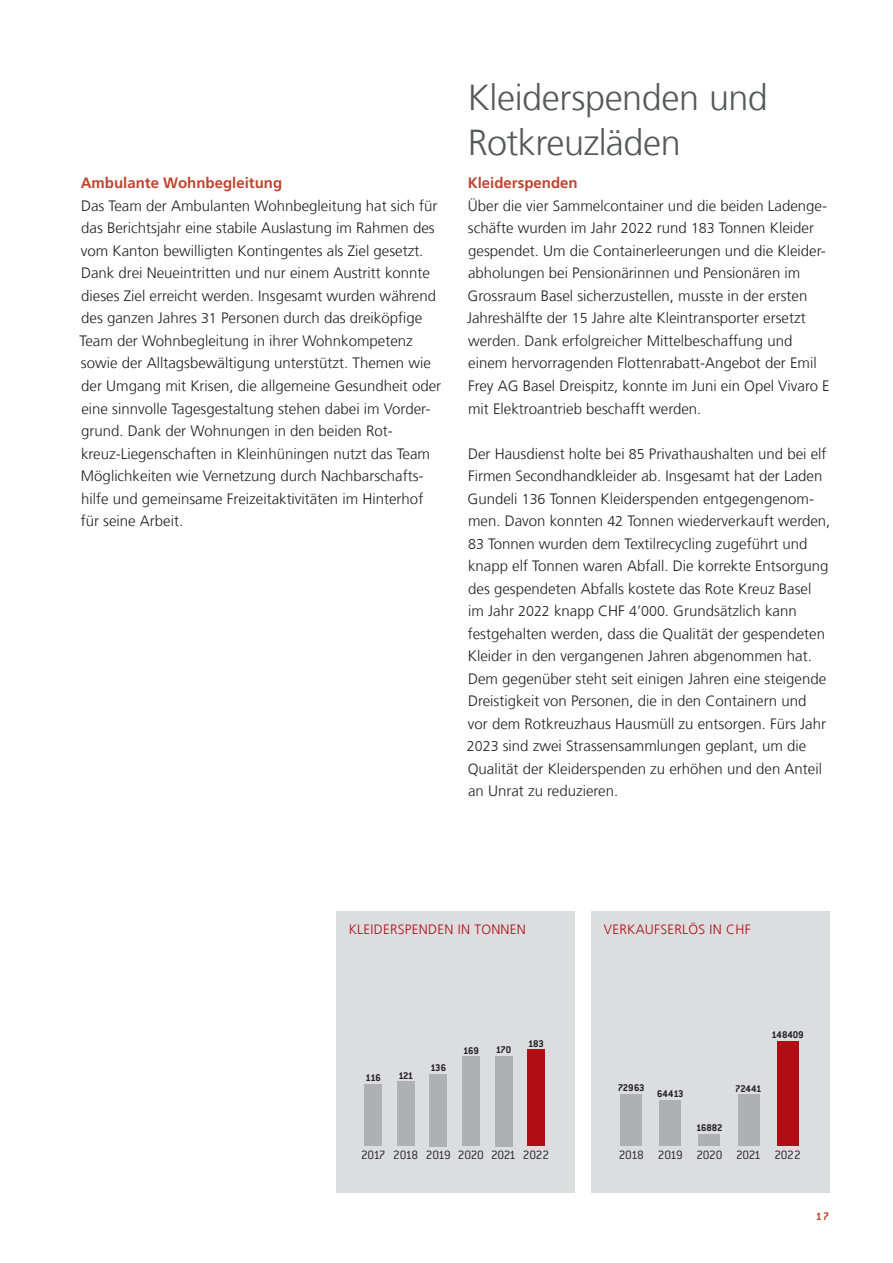
<style>
.page{position:relative;width:893px;height:1263px;background:#fff}
.page>*{position:absolute;margin:0;border:0;box-sizing:border-box;transform-origin:0 0}
.t1{font:300 36px/45px "Frutiger LT Com";letter-spacing:-.015em;color:#57585a}
.t2{font:300 15px/22.5px "Frutiger LT Com";color:#231f20}
.t3{font:700 15px "Frutiger LT Com";color:#bf4530}
.t4{font:300 13.5px "Frutiger LT Com";letter-spacing:.02em;color:#b00d15}
.t5{font:300 13.2px "Conduit ITC Std";letter-spacing:-.03em;color:#231f20}
.t6{font:700 12px "Conduit ITC Std";color:#bf4530}
.t7{font:700 10.8px "Conduit ITC Std";letter-spacing:-.025em;color:#231f20}
.s1{font-size:14.25px}
</style>
<div class="page">
<div style="left:336px;top:911px;width:238px;height:281px;background:#dcdddf"></div>
<div style="left:364px;top:1084px;width:18px;height:62px;background:#afb0b4"></div>
<div style="left:397px;top:1082px;width:18px;height:64px;background:#afb0b4"></div>
<div style="left:430px;top:1074px;width:17px;height:72px;background:#afb0b4"></div>
<div style="left:462px;top:1056px;width:18px;height:90px;background:#afb0b4"></div>
<div style="left:495px;top:1056px;width:17px;height:90px;background:#afb0b4"></div>
<div style="left:527px;top:1049px;width:18px;height:97px;background:#b00d15"></div>
<div style="left:591px;top:911px;width:238px;height:281px;background:#dcdddf"></div>
<div style="left:621px;top:1094px;width:21px;height:52px;background:#afb0b4"></div>
<div style="left:660px;top:1100px;width:21px;height:46px;background:#afb0b4"></div>
<div style="left:699px;top:1134px;width:21px;height:12px;background:#afb0b4"></div>
<div style="left:738px;top:1095px;width:21px;height:51px;background:#afb0b4"></div>
<div style="left:777px;top:1041px;width:21px;height:105px;background:#b00d15"></div>
<p class="t3" style="left:81px;top:174px;width:203px">Ambulante Wohnbegleitung</p>
<p class="t2" style="left:80px;top:195px;width:363px">Das Team der Ambulanten Wohnbegleitung hat sich für das Berichtsjahr eine stabile Auslastung im Rahmen des vom Kanton bewilligten Kontingentes als Ziel gesetzt.<br>Dank drei Neueintritten und nur einem Austritt konnte dieses Ziel erreicht werden. Insgesamt wurden während des ganzen Jahres <span class="s1">31</span> Personen durch das dreiköpfige Team der Wohnbegleitung in ihrer Wohnkompetenz sowie der Alltagsbewältigung unterstützt. Themen wie der Umgang mit Krisen, die allgemeine Gesundheit oder eine sinnvolle Tagesgestaltung stehen dabei im Vorder&shy;grund. Dank der Wohnungen in den beiden Rot&shy;kreuz-Liegenschaften in Kleinhüningen nutzt das Team Möglichkeiten wie Vernetzung durch Nachbarschafts&shy;hilfe und gemeinsame Freizeitaktivitäten im Hinterhof für seine Arbeit.</p>
<h1 class="t1" style="left:468px;top:75px;width:302px">Kleiderspenden und<br>Rotkreuzläden</h1>
<p class="t3" style="left:468px;top:174px;width:112px">Kleiderspenden</p>
<p class="t2" style="left:467px;top:195px;width:364px">Über die vier Sammelcontainer und die beiden Ladenge&shy;schäfte wurden im Jahr <span class="s1">2022</span> rund <span class="s1">183</span> Tonnen Kleider gespendet. Um die Containerleerungen und die Kleider&shy;abholungen bei Pensionärinnen und Pensionären im Grossraum Basel sicherzustellen, musste in der ersten Jahreshälfte der <span class="s1">15</span> Jahre alte Kleintransporter ersetzt werden. Dank erfolgreicher Mittelbeschaffung und einem hervorragenden Flottenrabatt-Angebot der Emil Frey AG Basel Dreispitz, konnte im Juni ein Opel Vivaro E mit Elektroantrieb beschafft werden.</p>
<p class="t2" style="left:467px;top:442px;width:365px">Der Hausdienst holte bei <span class="s1">85</span> Privathaushalten und bei elf Firmen Secondhandkleider ab. Insgesamt hat der Laden Gundeli <span class="s1">136</span> Tonnen Kleiderspenden entgegengenom&shy;men. Davon konnten <span class="s1">42</span> Tonnen wiederverkauft werden, <span class="s1">83</span> Tonnen wurden dem Textilrecycling zugeführt und knapp elf Tonnen waren Abfall. Die korrekte Entsorgung des gespendeten Abfalls kostete das Rote Kreuz Basel<br>im Jahr <span class="s1">2022</span> knapp CHF <span class="s1">4</span>’<span class="s1">000</span>. Grundsätzlich kann festgehalten werden, dass die Qualität der gespendeten Kleider in den vergangenen Jahren abgenommen hat.<br>Dem gegenüber steht seit einigen Jahren eine steigende Dreistigkeit von Personen, die in den Containern und<br>vor dem Rotkreuzhaus Hausmüll zu entsorgen. Fürs Jahr <span class="s1">2023</span> sind zwei Strassensammlungen geplant, um die Qualität der Kleiderspenden zu erhöhen und den Anteil an Unrat zu reduzieren.</p>
<p class="t4" style="left:349px;top:921px;width:179px">KLEIDERSPENDEN IN TONNEN</p>
<p class="t7" style="left:366px;top:1071px;width:17px">116</p>
<p class="t7" style="left:398px;top:1069px;width:16px">121</p>
<p class="t7" style="left:431px;top:1061px;width:17px">136</p>
<p class="t7" style="left:463px;top:1044px;width:17px">169</p>
<p class="t7" style="left:496px;top:1043px;width:17px">170</p>
<p class="t7" style="left:528px;top:1037px;width:17px">183</p>
<p class="t5" style="left:361px;top:1147px;width:190px">2017 2018 2019 2020 2021 2022</p>
<p class="t4" style="left:604px;top:921px;width:148px">VERKAUFSERLÖS IN CHF</p>
<p class="t7" style="left:771px;top:1028px;width:34px">148409</p>
<p class="t7" style="left:618px;top:1081px;width:28px">72963</p>
<p class="t7" style="left:657px;top:1087px;width:28px">64413</p>
<p class="t7" style="left:696px;top:1121px;width:28px">16882</p>
<p class="t7" style="left:735px;top:1082px;width:28px">72441</p>
<p class="t5" style="left:619px;top:1147px;width:184px">2018 2019 2020 2021 2022</p>
<p class="t6" style="left:816px;top:1209px;width:15px">17</p>
</div>
